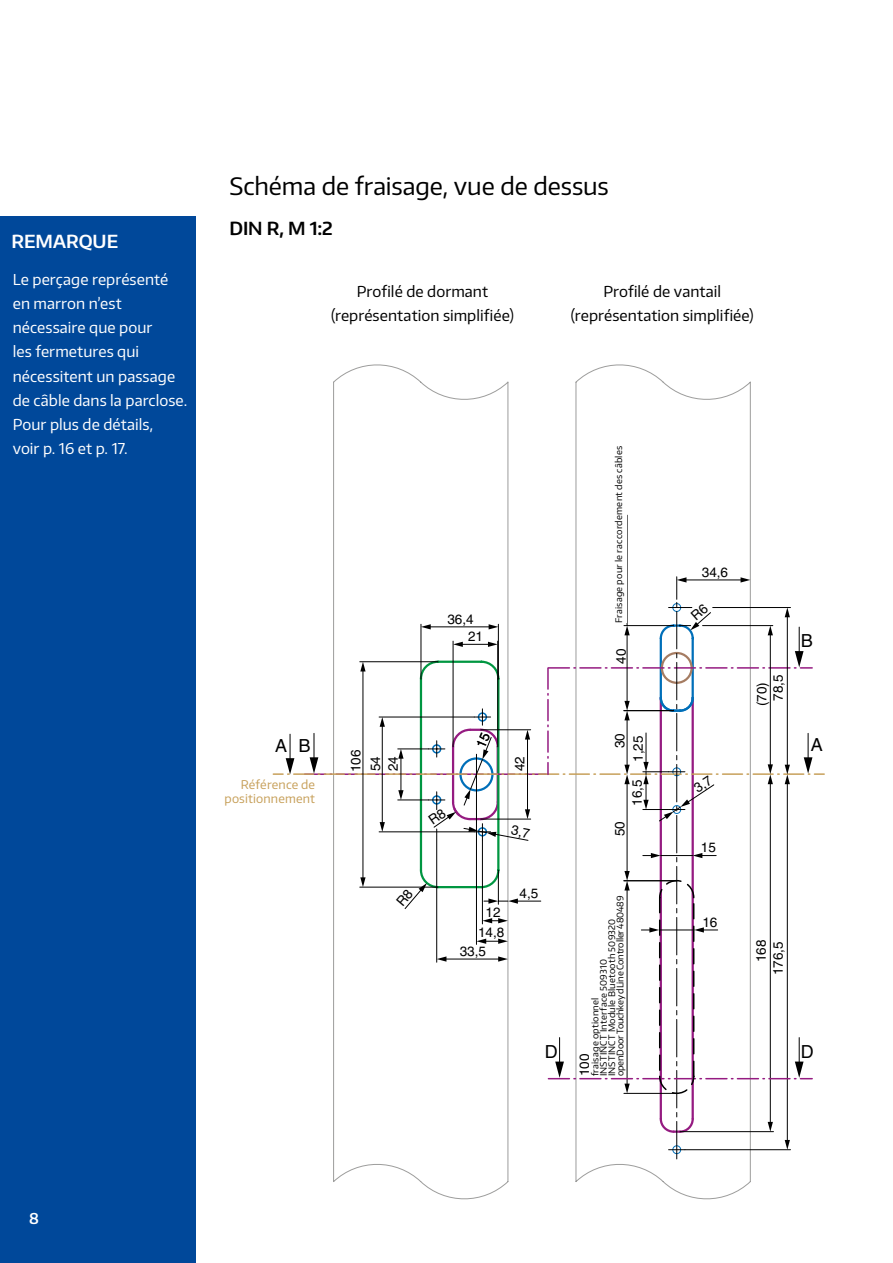
<style>
.page{position:relative;width:893px;height:1263px;background:#fff}
.page>*{position:absolute;margin:0;border:0;box-sizing:border-box;transform-origin:0 0}
.t1{font:24px "Encode Sans Normal";letter-spacing:-.005em;color:#000}
.t2{font:600 18px "Encode Sans Normal";color:#000}
.t3{font:600 18px "Encode Sans Normal";color:#fff}
.t4{font:18px "Helvetica Linotype";color:#000}
.t5{font:15px/24px "Encode Sans Normal";letter-spacing:.005em;color:#fff}
.t6{font:15px/24px "Encode Sans Normal";letter-spacing:.005em;color:#000;text-align:center}
.t7{font:600 15px "Encode Sans Normal";color:#fff}
.t8{font:13.5px/19.6px "Helvetica Linotype";color:#000}
.t9{font:12px/13.5px "Encode Sans Normal";letter-spacing:.015em;color:#c7a05a;text-align:right}
.t10{font:9px/8.2px "Encode Sans Normal";letter-spacing:.02em;color:#000}
.t11{font:9px "Helvetica Linotype";color:#000}
</style>
<div class="page">
<div style="left:0;top:217px;width:195px;height:1046px;background:#00489a"></div>
<svg style="left:333px;top:364px;width:418px;height:835px"></svg>
<hr style="left:627px;top:515px;width:1px;height:111px;background:#000">
<div style="left:613px;top:440px;width:13px;height:183px;background:#fff"></div>
<svg style="left:273px;top:577px;width:551px;height:582px"></svg>
<h2 class="t3" style="left:12px;top:230px;width:108px">REMARQUE</h2>
<h3 class="t5" style="left:13px;top:267px;width:176px">Le perçage représenté en marron n’est nécessaire que pour<br>les fermetures qui nécessitent un passage de câble dans la parclose.<br>Pour plus de détails,<br>voir p. 16 et p. 17.</h3>
<h1 class="t1" style="left:229px;top:170px;width:381px">Schéma de fraisage, vue de dessus</h1>
<h2 class="t2" style="left:229px;top:217px;width:105px">DIN R, M 1:2</h2>
<h3 class="t6" style="left:331px;top:279px;width:184px">Profilé de dormant (représentation simplifiée)</h3>
<h3 class="t8" style="left:447px;top:610px;width:28px">36,4</h3>
<h3 class="t8" style="left:468px;top:627px;width:17px">21</h3>
<h3 class="t6" style="left:571px;top:279px;width:184px">Profilé de vantail (représentation simplifiée)</h3>
<p class="t10" style="left:614px;top:623px;width:179px;rotate:-90deg">Fraisage pour le raccordement des câbles</p>
<p class="t11" style="left:616px;top:623px;width:105px;rotate:-90deg">Fräsung f. Kabelanschluss</p>
<h3 class="t8" style="left:611px;top:663px;width:17px;rotate:-90deg">40</h3>
<h3 class="t8" style="left:702px;top:562px;width:28px">34,6</h3>
<h3 class="t8" style="left:768px;top:701px;width:28px;rotate:-90deg">78,5</h3>
<h3 class="t8" style="left:752px;top:706px;width:26px;rotate:-90deg">(70)</h3>
<h2 class="t4" style="left:801px;top:630px;width:14px">B</h2>
<h3 class="t8" style="left:610px;top:748px;width:17px;rotate:-90deg">30</h3>
<h3 class="t8" style="left:628px;top:762px;width:28px;rotate:-90deg">1,25</h3>
<h2 class="t4" style="left:275px;top:735px;width:14px">A</h2>
<h2 class="t4" style="left:811px;top:734px;width:14px">A</h2>
<h2 class="t4" style="left:298px;top:736px;width:14px">B</h2>
<h3 class="t8" style="left:346px;top:772px;width:24px;rotate:-90deg">106<br>54</h3>
<h3 class="t8" style="left:383px;top:771px;width:17px;rotate:-90deg">24</h3>
<h3 class="t8" style="left:510px;top:771px;width:17px;rotate:-90deg">42</h3>
<h3 class="t9" style="left:225px;top:777px;width:92px">Référence de positionnement</h3>
<h3 class="t8" style="left:486px;top:902px;width:17px">12</h3>
<h3 class="t8" style="left:478px;top:922px;width:28px">14,8</h3>
<h3 class="t8" style="left:460px;top:941px;width:28px">33,5</h3>
<h3 class="t8" style="left:627px;top:805px;width:28px;rotate:-90deg">16,5</h3>
<h3 class="t8" style="left:610px;top:836px;width:17px;rotate:-90deg">50</h3>
<h3 class="t8" style="left:701px;top:838px;width:17px">15</h3>
<h3 class="t8" style="left:520px;top:884px;width:20px">4,5</h3>
<p class="t10" style="left:591px;top:1076px;width:182px;rotate:-90deg">fraisage optionnel<br>INSTINCT Interface 509310<br>INSTINCT Module Bluetooth 509320 openDoor Touchkey dLine Controller 480489</p>
<p class="t11" style="left:615px;top:914px;width:17px;rotate:-90deg">489</p>
<h3 class="t8" style="left:702px;top:912px;width:17px">16</h3>
<p class="t11" style="left:607px;top:1033px;width:99px;rotate:-90deg">Bluetooth-Modul 509320</p>
<h3 class="t8" style="left:751px;top:962px;width:24px;rotate:-90deg">168</h3>
<h3 class="t8" style="left:768px;top:975px;width:35px;rotate:-90deg">176,5</h3>
<p class="t11" style="left:615px;top:963px;width:14px;rotate:-90deg">ont</p>
<p class="t11" style="left:598px;top:1025px;width:61px;rotate:-90deg">terface 509310</p>
<p class="t11" style="left:589px;top:1075px;width:73px;rotate:-90deg">optionale Fräsung</p>
<h2 class="t4" style="left:545px;top:1041px;width:14px">D</h2>
<h2 class="t4" style="left:801px;top:1041px;width:14px">D</h2>
<h3 class="t8" style="left:575px;top:1076px;width:24px;rotate:-90deg">100</h3>
<p class="t11" style="left:615px;top:1075px;width:22px;rotate:-90deg">op n</p>
<h3 class="t7" style="left:29px;top:1209px;width:11px">8</h3>
</div>
